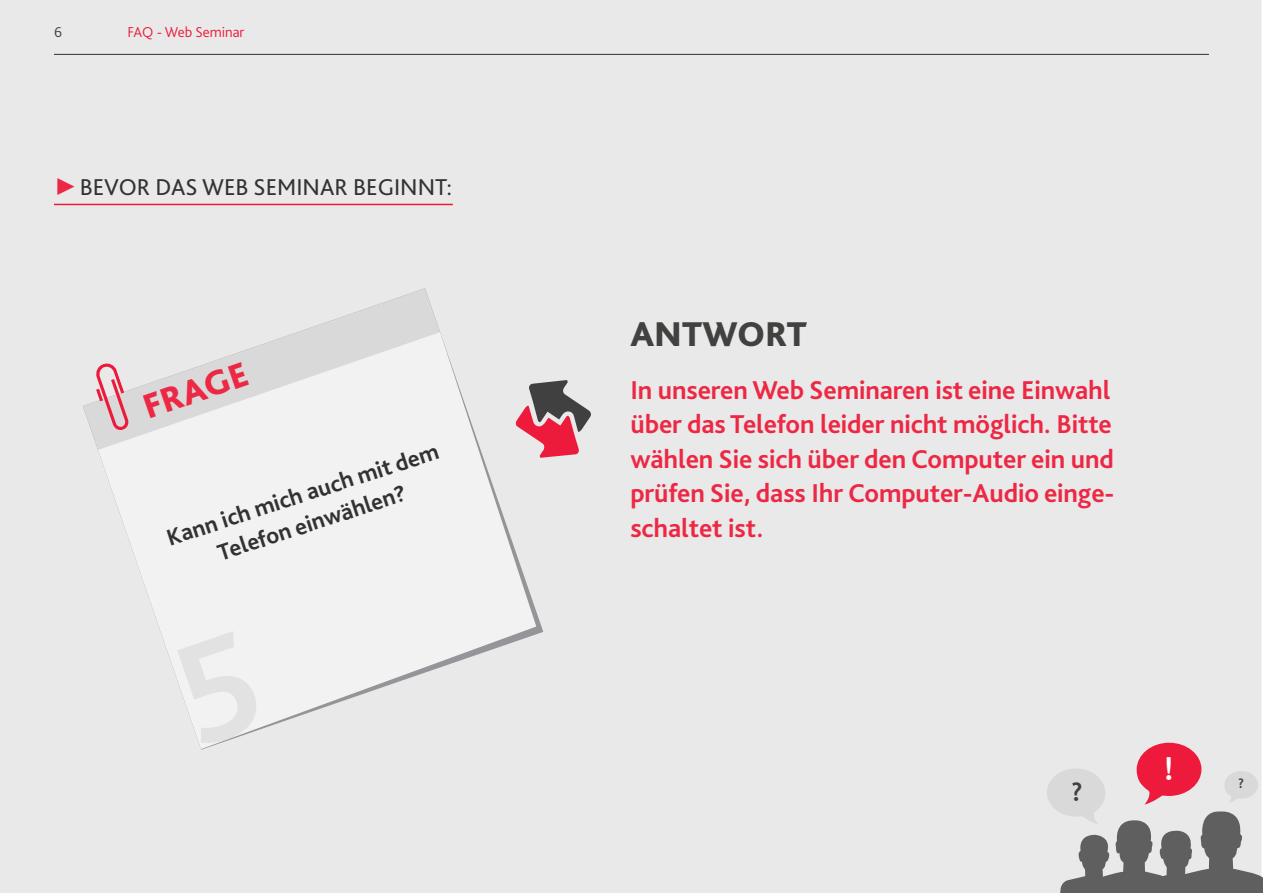
<style>
.page{position:relative;width:1263px;height:893px;background:#fff}
.page>*{position:absolute;margin:0;border:0;box-sizing:border-box;transform-origin:0 0}
.Main_heading_red{font:800 36px "Bliss Pro";color:#414140}
.Main_heading_red-2{font:800 36px "Bliss Pro";color:#ed2844}
.t1{font:700 31.05px "Trebuchet MS";color:#fff}
.Main_heading_2_red{font:700 27px/34.5px "Bliss Pro";letter-spacing:-.005em;color:#ed2844}
.t2{font:700 25.5px "Trebuchet MS";color:#404040}
.Main_heading_3_red{font:700 24px/30px "Bliss Pro";color:#333231;text-align:center}
.t3{font:24px "Bliss Pro";color:#333231}
.t4{font:300 15px "Bliss Pro";color:#ed1a3a}
.t5{font:300 15px "Bliss Pro";color:#414140}
.t6{font:700 13.05px "Trebuchet MS";color:#404040}
.s1{font-family:"Times New Roman";color:#ed2844}
</style>
<div class="page">
<div style="left:0;top:0;width:1261px;height:893px;background:#e9e9e9"></div>
<hr style="left:54px;top:54px;width:1155px;height:1px;background:#333231">
<svg style="left:1047px;top:743px;width:216px;height:150px;background:#c0adb0"></svg>
<div style="left:83px;top:288px;width:460px;height:462px;background:#e9e9e9"></div>
<svg style="left:83px;top:288px;width:357px;height:163px;background:#e5e5e5"></svg>
<svg style="left:98px;top:332px;width:445px;height:417px;fill:#f2f2f2"></svg>
<svg style="left:91px;top:361px;width:45px;height:73px;background:#e2bec4"></svg>
<svg style="left:516px;top:380px;width:75px;height:78px;background:#bc828b"></svg>
<hr style="left:54px;top:204px;width:399px;height:1px;background:#ed1a3a">
<p class="t5" style="left:54px;top:23px;width:10px">6</p>
<p class="t4" style="left:128px;top:23px;width:118px">FAQ - Web Seminar</p>
<p class="t3" style="left:54px;top:173px;width:399px"><span class="s1">►</span>BEVOR DAS WEB SEMINAR BEGINNT:</p>
<p class="Main_heading_red-2" style="left:137px;top:386px;width:110px;rotate:-19deg">FRAGE</p>
<p class="Main_heading_3_red" style="left:163px;top:523px;width:286px;rotate:-18deg">Kann ich mich auch mit dem<br>Telefon einwählen?</p>
<p class="Main_heading_red" style="left:630px;top:312px;width:178px">ANTWORT</p>
<p class="Main_heading_2_red" style="left:630px;top:372px;width:485px">In unseren Web Seminaren ist eine Einwahl über das Telefon leider nicht möglich. Bitte wählen Sie sich über den Computer ein und prüfen Sie, dass Ihr Computer-Audio einge&shy;schaltet ist.</p>
<p class="t2" style="left:1071px;top:776px;width:13px">?</p>
<p class="t1" style="left:1163px;top:749px;width:13px">!</p>
<p class="t6" style="left:1238px;top:775px;width:7px">?</p>
</div>
